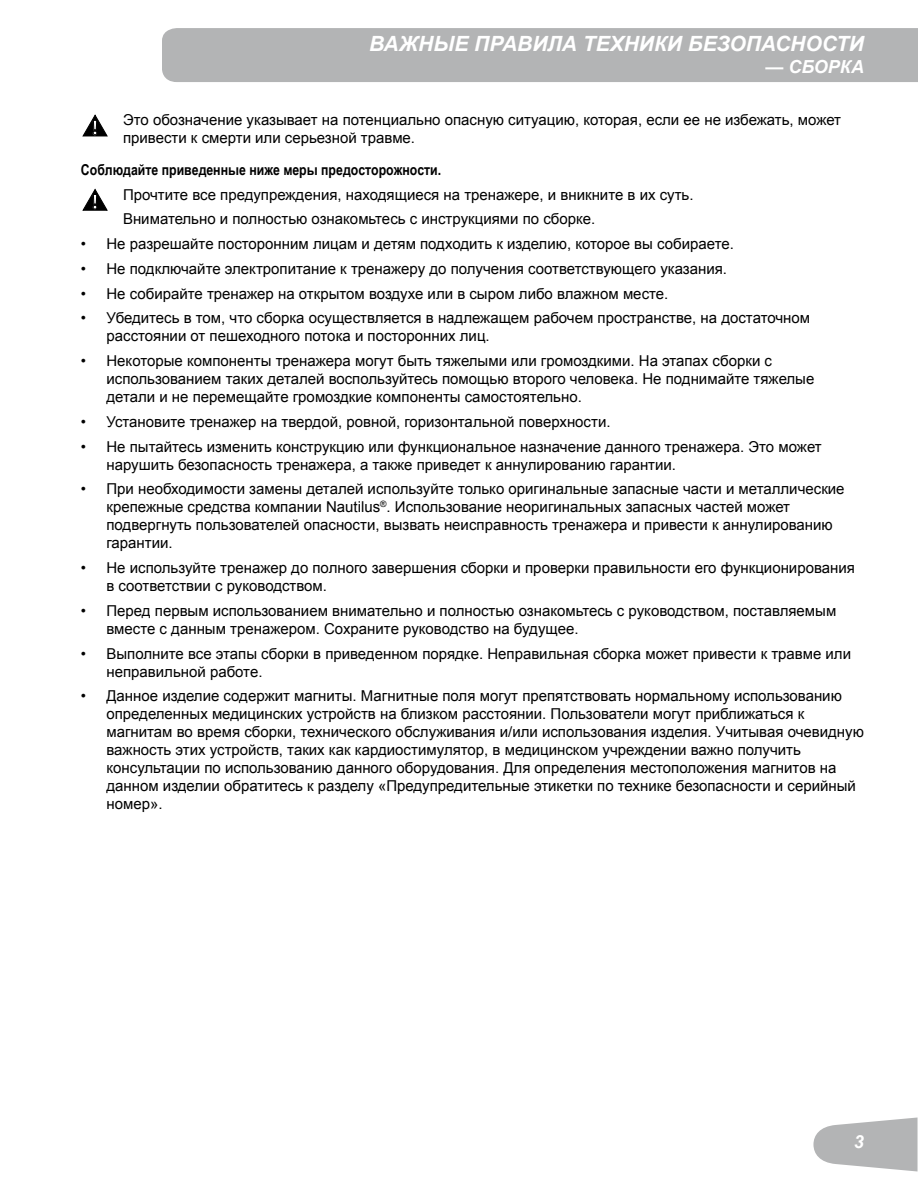
<style>
.page{position:relative;width:918px;height:1188px;background:#fff}
.page>*{position:absolute;margin:0;border:0;box-sizing:border-box;transform-origin:0 0}
.t1{font:italic 700 21px "Arial";color:#fff}
.t2{font:italic 700 18px "Arial";color:#fff}
.t3{font:15px/18px "Arial";color:#000}
.t4{font:700 15px "Arial Narrow";color:#000}
.s1{font-family:"Myriad";font-weight:700;font-size:21.3px;color:#fff}
</style>
<div class="page">
<div style="left:162px;top:28px;width:756px;height:54px;background:#b3b4b5"></div>
<svg style="left:813px;top:1118px;width:105px;height:54px"></svg>
<svg style="left:83px;top:115px;width:25px;height:21px"></svg>
<svg style="left:83px;top:189px;width:25px;height:22px"></svg>
<h1 class="t1" style="left:369px;top:30px;width:496px">важные правила техники безОпаснОсти</h1>
<p class="t2" style="left:765px;top:55px;width:100px">— сбОрка</p>
<p class="t3" style="left:123px;top:111px;width:720px;text-indent:-31px"><span class="s1">!</span> Это обозначение указывает на потенциально опасную ситуацию, которая, если ее не избежать, может привести к смерти или серьезной травме.</p>
<p class="t4" style="left:81px;top:158px;width:362px">Соблюдайте приведенные ниже меры предосторожности.</p>
<p class="t3" style="left:123px;top:182px;width:572px;line-height:24.8px;text-indent:-31px"><span class="s1">!</span> Прочтите все предупреждения, находящиеся на тренажере, и вникните в их суть.<br>Внимательно и полностью ознакомьтесь с инструкциями по сборке.</p>
<p class="t3" style="left:81px;top:235px;width:654px">• Не разрешайте посторонним лицам и детям подходить к изделию, которое вы собираете.</p>
<p class="t3" style="left:81px;top:260px;width:648px">• Не подключайте электропитание к тренажеру до получения соответствующего указания.</p>
<p class="t3" style="left:81px;top:285px;width:589px">• Не собирайте тренажер на открытом воздухе или в сыром либо влажном месте.</p>
<p class="t3" style="left:106px;top:309px;width:705px;text-indent:-26px">• Убедитесь в том, что сборка осуществляется в надлежащем рабочем пространстве, на достаточном расстоянии от пешеходного потока и посторонних лиц.</p>
<p class="t3" style="left:106px;top:352px;width:709px;text-indent:-26px">• Некоторые компоненты тренажера могут быть тяжелыми или громоздкими. На этапах сборки с использованием таких деталей воспользуйтесь помощью второго человека. Не поднимайте тяжелые детали и не перемещайте громоздкие компоненты самостоятельно.</p>
<p class="t3" style="left:81px;top:413px;width:531px">• Установите тренажер на твердой, ровной, горизонтальной поверхности.</p>
<p class="t3" style="left:106px;top:438px;width:717px;text-indent:-26px">• Не пытайтесь изменить конструкцию или функциональное назначение данного тренажера. Это может нарушить безопасность тренажера, а также приведет к аннулированию гарантии.</p>
<p class="t3" style="left:106px;top:480px;width:740px;text-indent:-25px">• При необходимости замены деталей используйте только оригинальные запасные части и металлические крепежные средства компании Nautilus<sup>®</sup>. Использование неоригинальных запасных частей может подвергнуть пользователей опасности, вызвать неисправность тренажера и привести к аннулированию гарантии.</p>
<p class="t3" style="left:106px;top:559px;width:750px;text-indent:-26px">• Не используйте тренажер до полного завершения сборки и проверки правильности его функционирования в соответствии с руководством.</p>
<p class="t3" style="left:106px;top:602px;width:731px;text-indent:-26px">• Перед первым использованием внимательно и полностью ознакомьтесь с руководством, поставляемым вместе с данным тренажером. Сохраните руководство на будущее.</p>
<p class="t3" style="left:106px;top:645px;width:746px;text-indent:-26px">• Выполните все этапы сборки в приведенном порядке. Неправильная сборка может привести к травме или неправильной работе.</p>
<p class="t3" style="left:106px;top:687px;width:759px;text-indent:-26px">• Данное изделие содержит магниты. Магнитные поля могут препятствовать нормальному использованию определенных медицинских устройств на близком расстоянии. Пользователи могут приближаться к магнитам во время сборки, технического обслуживания и/или использования изделия. Учитывая очевидную важность этих устройств, таких как кардиостимулятор, в медицинском учреждении важно получить консультации по использованию данного оборудования. Для определения местоположения магнитов на данном изделии обратитесь к разделу «Предупредительные этикетки по технике безопасности и серийный номер».</p>
<p class="t2" style="left:854px;top:1131px;width:12px">3</p>
</div>
